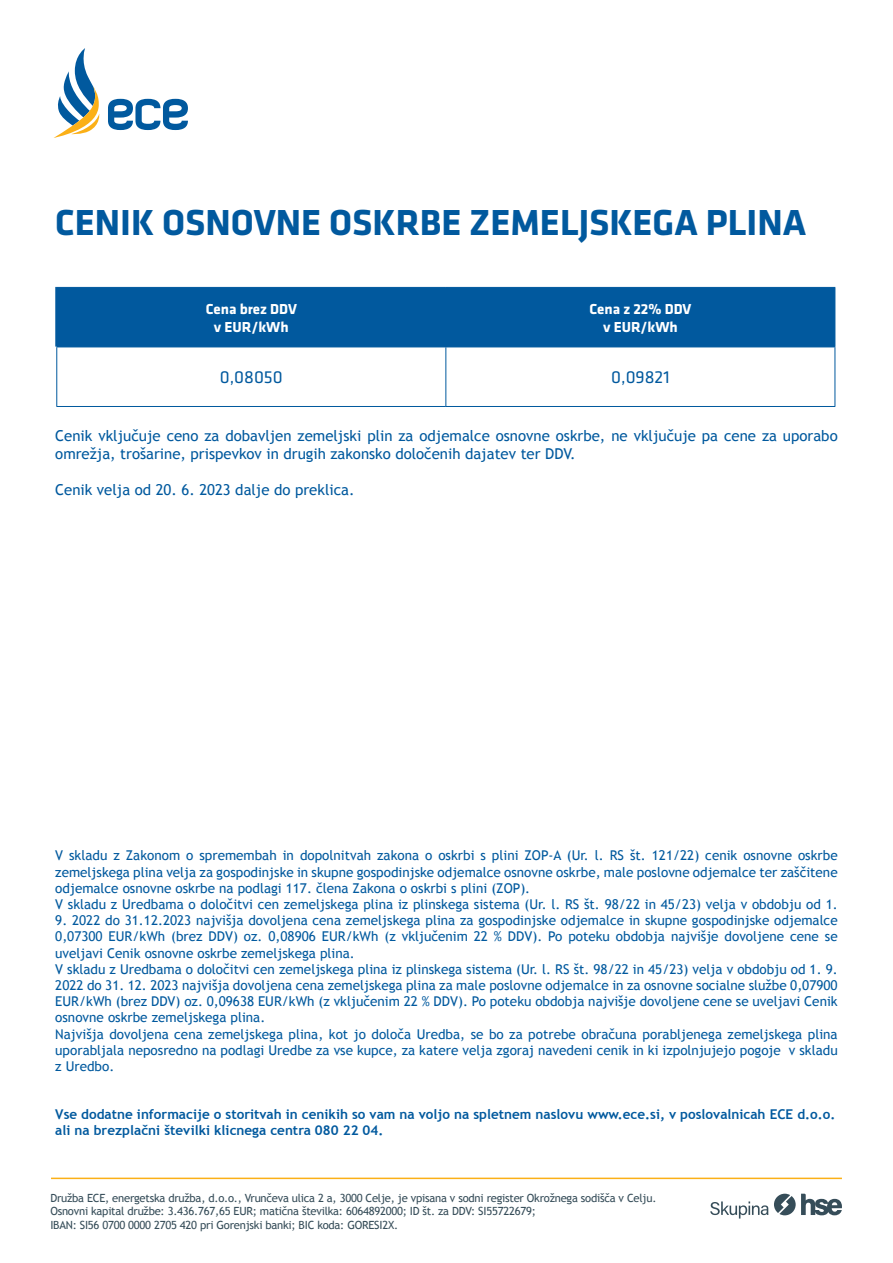
<style>
.page{position:relative;width:893px;height:1263px;background:#fff}
.page>*{position:absolute;margin:0;border:0;box-sizing:border-box;transform-origin:0 0}
.t1{font:700 37.5px "Klavika";color:#01599e}
.t2{font:18px "Klavika";color:#01599e}
.t3{font:15px/18px "Trebuchet MS";color:#01599e}
.t4{font:700 15px/18px "Klavika";color:#fff;text-align:center}
.t5{font:13.5px/16.2px "Trebuchet MS";color:#01599e;text-align:justify}
.t6{font:700 13.5px/16.2px "Trebuchet MS";color:#01599e}
.t7{font:11.25px/13.5px "Trebuchet MS";letter-spacing:-.02em;color:#364d59}
</style>
<div class="page">
<svg style="left:54px;top:48px;width:46px;height:90px"></svg>
<svg style="left:108px;top:99px;width:80px;height:31px"></svg>
<div style="left:58px;top:288px;width:777px;height:59px;background:#01599e"></div>
<hr style="left:446px;top:287px;width:389px;height:1px;background:#01599e">
<hr style="left:56px;top:347px;width:1px;height:59px;background:#01599e">
<hr style="left:446px;top:347px;width:389px;height:1px;background:#01599e">
<hr style="left:445px;top:347px;width:1px;height:59px;background:#01599e">
<hr style="left:835px;top:347px;width:1px;height:59px;background:#01599e">
<hr style="left:56px;top:406px;width:390px;height:1px;background:#01599e">
<hr style="left:446px;top:406px;width:389px;height:1px;background:#01599e">
<hr style="left:835px;top:288px;width:1px;height:59px;background:#01599e">
<hr style="left:55px;top:287px;width:391px;height:1px;background:#01599e">
<hr style="left:56px;top:347px;width:390px;height:1px;background:#01599e">
<hr style="left:55px;top:288px;width:3px;height:59px;background:#01599e">
<hr style="left:444px;top:288px;width:3px;height:59px;background:#01599e">
<hr style="left:51px;top:1177px;width:791px;height:2px;background:#fbb017">
<svg style="left:710px;top:1201px;width:58px;height:17px"></svg>
<svg style="left:774px;top:1194px;width:68px;height:21px"></svg>
<p class="t1" style="left:55px;top:202px;width:752px">CENIK OSNOVNE OSKRBE ZEMELJSKEGA PLINA</p>
<p class="t4" style="left:206px;top:300px;width:93px">Cena brez DDV v EUR/kWh</p>
<p class="t4" style="left:589px;top:300px;width:103px">Cena z 22% DDV v EUR/kWh</p>
<p class="t2" style="left:220px;top:368px;width:65px">0,08050</p>
<p class="t2" style="left:611px;top:368px;width:60px">0,09821</p>
<p class="t3" style="left:55px;top:426px;width:784px">Cenik vključuje ceno za dobavljen zemeljski plin za odjemalce osnovne oskrbe, ne vključuje pa cene za uporabo omrežja, trošarine, prispevkov in drugih zakonsko določenih dajatev ter DDV.</p>
<p class="t3" style="left:55px;top:480px;width:301px">Cenik velja od 20. 6. 2023 dalje do preklica.</p>
<p class="t5" style="left:55px;top:848px;width:784px">V skladu z Zakonom o spremembah in dopolnitvah zakona o oskrbi s plini ZOP-A (Ur. l. RS št. 121/22) cenik osnovne oskrbe zemeljskega plina velja za gospodinjske in skupne gospodinjske odjemalce osnovne oskrbe, male poslovne odjemalce ter zaščitene odjemalce osnovne oskrbe na podlagi 117. člena Zakona o oskrbi s plini (ZOP).</p>
<p class="t5" style="left:55px;top:896px;width:784px">V skladu z Uredbama o določitvi cen zemeljskega plina iz plinskega sistema (Ur. l. RS št. 98/22 in 45/23) velja v obdobju od 1.</p>
<p class="t5" style="left:55px;top:912px;width:784px">9. 2022 do 31.12.2023 najvišja dovoljena cena zemeljskega plina za gospodinjske odjemalce in skupne gospodinjske odjemalce 0,07300 EUR/kWh (brez DDV) oz. 0,08906 EUR/kWh (z vključenim 22 % DDV). Po poteku obdobja najvišje dovoljene cene se uveljavi Cenik osnovne oskrbe zemeljskega plina.</p>
<p class="t5" style="left:55px;top:961px;width:784px">V skladu z Uredbama o določitvi cen zemeljskega plina iz plinskega sistema (Ur. l. RS št. 98/22 in 45/23) velja v obdobju od 1. 9.<br>2022 do 31. 12. 2023 najvišja dovoljena cena zemeljskega plina za male poslovne odjemalce in za osnovne socialne službe 0,07900<br>EUR/kWh (brez DDV) oz. 0,09638 EUR/kWh (z vključenim 22 % DDV). Po poteku obdobja najvišje dovoljene cene se uveljavi Cenik osnovne oskrbe zemeljskega plina.</p>
<p class="t5" style="left:55px;top:1026px;width:784px">Najvišja dovoljena cena zemeljskega plina, kot jo določa Uredba, se bo za potrebe obračuna porabljenega zemeljskega plina uporabljala neposredno na podlagi Uredbe za vse kupce, za katere velja zgoraj navedeni cenik in ki izpolnjujejo pogoje v skladu z Uredbo.</p>
<p class="t6" style="left:55px;top:1106px;width:782px">Vse dodatne informacije o storitvah in cenikih so vam na voljo na spletnem naslovu www.ece.si, v poslovalnicah ECE d.o.o. ali na brezplačni številki klicnega centra 080 22 04.</p>
<p class="t7" style="left:50px;top:1191px;width:608px">Družba ECE, energetska družba, d.o.o., Vrunčeva ulica 2 a, 3000 Celje, je vpisana v sodni register Okrožnega sodišča v Celju.<br>Osnovni kapital družbe: 3.436.767,65 EUR; matična številka: 6064892000; ID št. za DDV: SI55722679;<br>IBAN: SI56 0700 0000 2705 420 pri Gorenjski banki; BIC koda: GORESI2X.</p>
</div>
